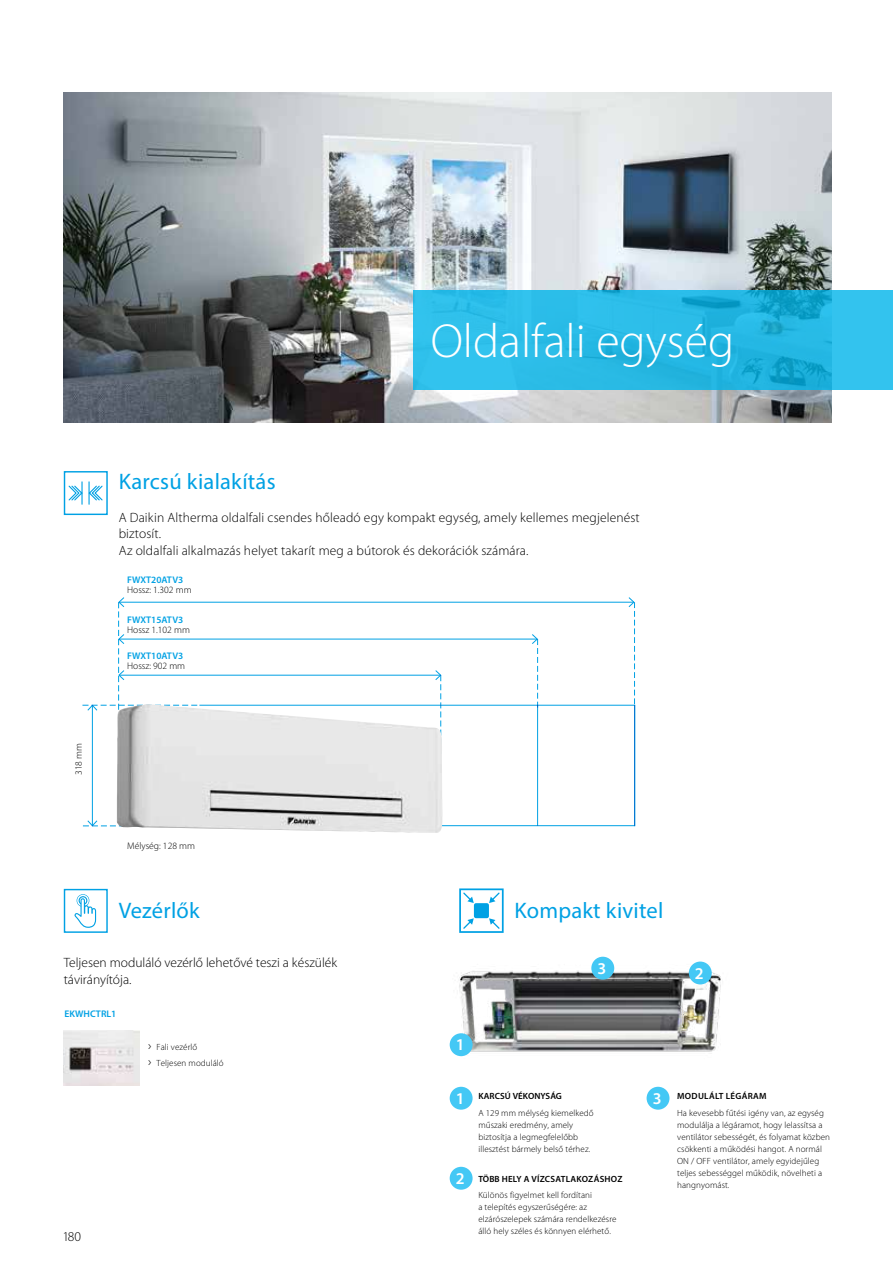
<style>
.page{position:relative;width:893px;height:1263px;background:#fff}
.page>*{position:absolute;margin:0;border:0;box-sizing:border-box;transform-origin:0 0}
.t1{font:300 48px "Myriad Pro";color:#fff}
.t2{font:22.5px "Myriad Pro";letter-spacing:.01em;color:#00a1e4}
.t3{font:600 16.5px "Myriad Pro";color:#fff}
.t4{font:300 13.5px/16.5px "Myriad Pro";letter-spacing:.01em;color:#000}
.t5{font:300 9.6px "Myriad Pro";color:#000}
.t6{font:600 9.6px "Myriad Pro";color:#00a1e4}
.t7{font:300 9px/12px "Myriad Pro";letter-spacing:.01em;color:#000}
.t8{font:600 9px "Myriad Pro";letter-spacing:.03em;color:#000}
.t9{font:600 9px "Myriad Pro";letter-spacing:.01em;color:#000}
.s1{font-size:13.5px}
</style>
<div class="page">
<img style="left:64px;top:92px;width:768px;height:330px">
<svg style="left:414px;top:291px;width:479px;height:99px;background:#28b9e5"></svg>
<div style="left:64px;top:471px;width:44px;height:44px;border:1px solid #00a1e4"></div>
<svg style="left:68px;top:481px;width:35px;height:24px"></svg>
<hr style="left:119px;top:675px;width:322px;height:1px;background:#00a1e4">
<svg style="left:435px;top:670px;width:6px;height:34px"></svg>
<hr style="left:119px;top:639px;width:418px;height:1px;background:#00a1e4">
<svg style="left:531px;top:634px;width:7px;height:71px"></svg>
<hr style="left:119px;top:602px;width:515px;height:1px;background:#00a1e4">
<svg style="left:628px;top:597px;width:7px;height:107px"></svg>
<hr style="left:92px;top:705px;width:1px;height:121px;background:#00a1e4">
<svg style="left:82px;top:597px;width:115px;height:131px"></svg>
<svg style="left:83px;top:820px;width:33px;height:7px"></svg>
<svg style="left:443px;top:705px;width:191px;height:121px"></svg>
<hr style="left:537px;top:705px;width:1px;height:121px;background:#00a1e4">
<hr style="left:634px;top:705px;width:1px;height:121px;background:#00a1e4">
<div style="left:64px;top:889px;width:44px;height:44px;border:1px solid #00a1e4"></div>
<svg style="left:74px;top:894px;width:22px;height:34px"></svg>
<img style="left:64px;top:1030px;width:75px;height:55px">
<img style="left:116px;top:704px;width:327px;height:129px">
<svg style="left:459px;top:888px;width:45px;height:43px"></svg>
<img style="left:449px;top:931px;width:272px;height:126px">
<div style="left:450px;top:1033px;width:23px;height:23px;background:#44c8f5;border-radius:50%"></div>
<div style="left:450px;top:1087px;width:23px;height:23px;background:#44c8f5;border-radius:50%"></div>
<div style="left:647px;top:1087px;width:22px;height:23px;background:#44c8f5;border-radius:50%"></div>
<div style="left:591px;top:957px;width:23px;height:22px;background:#44c8f5;border-radius:50%"></div>
<div style="left:450px;top:1167px;width:23px;height:23px;background:#44c8f5;border-radius:50%"></div>
<div style="left:689px;top:961px;width:23px;height:23px;background:#44c8f5;border-radius:50%"></div>
<h1 class="t1" style="left:431px;top:317px;width:305px">Oldalfali egység</h1>
<h2 class="t2" style="left:119px;top:470px;width:158px">Karcsú kialakítás</h2>
<h3 class="t4" style="left:119px;top:509px;width:523px">A Daikin Altherma oldalfali csendes hőleadó egy kompakt egység, amely kellemes megjelenést biztosít.<br>Az oldalfali alkalmazás helyet takarít meg a bútorok és dekorációk számára.</h3>
<p class="t6" style="left:127px;top:575px;width:58px">FWXT20ATV3</p>
<p class="t5" style="left:127px;top:585px;width:66px">Hossz: 1.302 mm</p>
<p class="t6" style="left:127px;top:615px;width:58px">FWXT15ATV3</p>
<p class="t5" style="left:127px;top:625px;width:64px">Hossz 1.102 mm</p>
<p class="t6" style="left:127px;top:651px;width:58px">FWXT10ATV3</p>
<p class="t5" style="left:127px;top:661px;width:60px">Hossz: 902 mm</p>
<p class="t5" style="left:74px;top:775px;width:33px;rotate:-90deg">318 mm</p>
<p class="t5" style="left:127px;top:841px;width:69px">Mélység: 128 mm</p>
<h2 class="t2" style="left:119px;top:899px;width:83px">Vezérlők</h2>
<h2 class="t2" style="left:514px;top:899px;width:151px">Kompakt kivitel</h2>
<h3 class="t4" style="left:64px;top:955px;width:275px">Teljesen moduláló vezérlő lehetővé teszi a készülék távirányítója.</h3>
<p class="t6" style="left:65px;top:1008px;width:53px">EKWHCTRL1</p>
<p class="t7" style="left:148px;top:1039px;width:77px;line-height:16.5px"><span class="s1">›</span> Fali vezérlő<br><span class="s1">›</span> Teljesen moduláló</p>
<h3 class="t4" style="left:64px;top:1229px;width:19px">180</h3>
<h3 class="t3" style="left:456px;top:1036px;width:10px">1</h3>
<h3 class="t3" style="left:597px;top:960px;width:10px">3</h3>
<p class="t9" style="left:478px;top:1091px;width:85px">KARCSÚ VÉKONYSÁG</p>
<p class="t7" style="left:478px;top:1107px;width:117px">A 129 mm mélység kiemelkedő műszaki eredmény, amely biztosítja a legmegfelelőbb illesztést bármely belső térhez.</p>
<p class="t8" style="left:478px;top:1174px;width:146px">TÖBB HELY A VÍZCSATLAKOZÁSHOZ</p>
<p class="t7" style="left:478px;top:1189px;width:140px">Különös figyelmet kell fordítani<br>a telepítés egyszerűségére: az elzárószelepek számára rendelkezésre álló hely széles és könnyen elérhető.</p>
<h3 class="t3" style="left:456px;top:1090px;width:10px">1</h3>
<h3 class="t3" style="left:653px;top:1090px;width:10px">3</h3>
<h3 class="t3" style="left:456px;top:1170px;width:10px">2</h3>
<h3 class="t3" style="left:695px;top:965px;width:10px">2</h3>
<p class="t8" style="left:677px;top:1091px;width:91px">MODULÁLT LÉGÁRAM</p>
<p class="t7" style="left:677px;top:1107px;width:154px">Ha kevesebb fűtési igény van, az egység modulálja a légáramot, hogy lelassítsa a ventilátor sebességét, és folyamat közben csökkenti a működési hangot. A normál ON / OFF ventilátor, amely egyidejűleg teljes sebességgel működik, növelheti a hangnyomást.</p>
</div>
